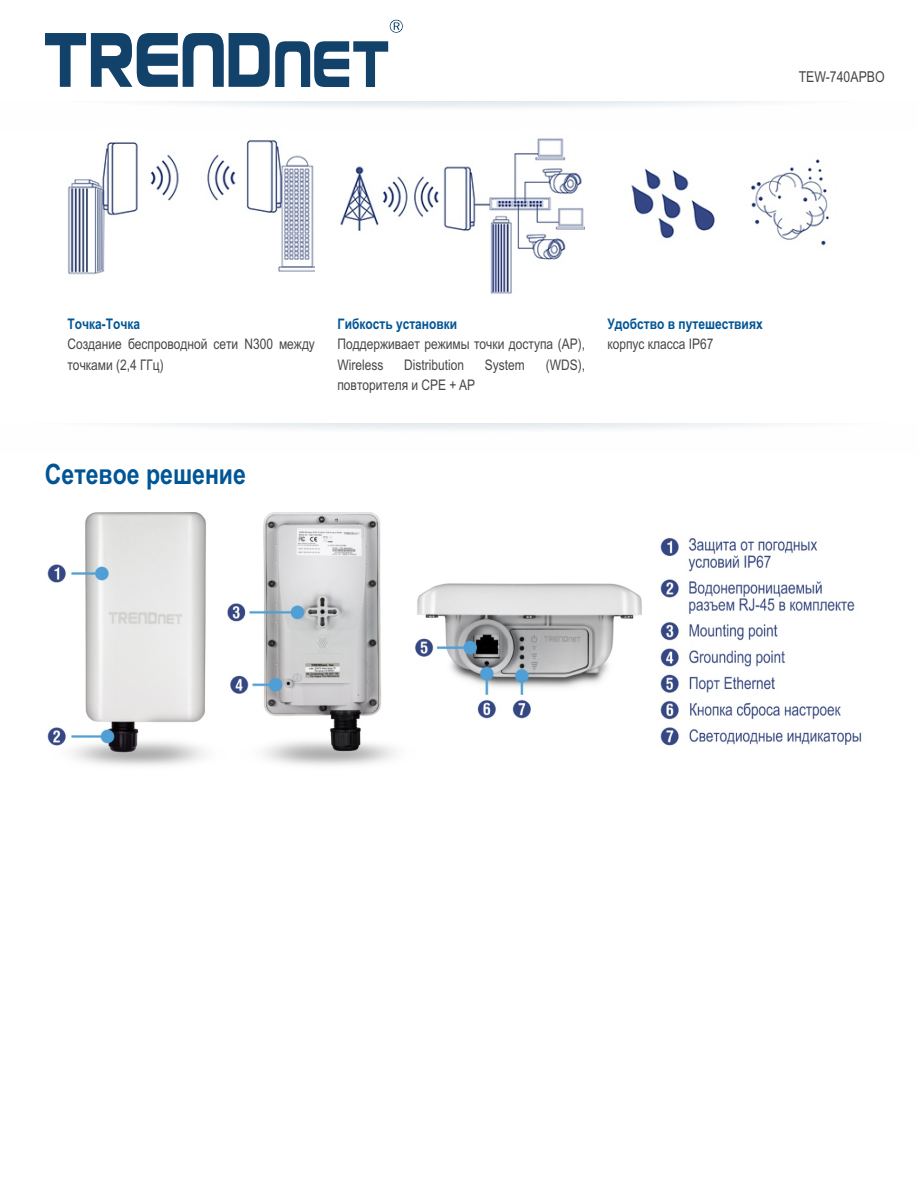
<style>
.page{position:relative;width:918px;height:1188px;background:#fff}
.page>*{position:absolute;margin:0;border:0;box-sizing:border-box;transform-origin:0 0}
.t1{font:700 28.2px "Arial Narrow";color:#005596}
.t2{font:15px "Arial Narrow";color:#464646}
.t3{font:14.7px/20.4px "Arial Narrow";color:#464646}
.t4{font:700 14.7px "Arial Narrow";color:#005596}
</style>
<div class="page">
<img style="left:68px;top:140px;width:247px;height:135px">
<img style="left:340px;top:138px;width:245px;height:156px">
<img style="left:631px;top:159px;width:198px;height:87px">
<svg style="left:130px;top:423px;width:662px;height:7px"></svg>
<img style="left:47px;top:513px;width:815px;height:253px">
<svg style="left:45px;top:20px;width:358px;height:67px"></svg>
<svg style="left:149px;top:101px;width:626px;height:7px"></svg>
<p class="t2" style="left:799px;top:71px;width:87px">TEW-740APBO</p>
<p class="t4" style="left:68px;top:318px;width:74px">Точка-Точка</p>
<p class="t3" style="left:68px;top:335px;width:249px">Создание беспроводной сети N300 между точками (2,4 ГГц)</p>
<p class="t4" style="left:338px;top:318px;width:121px">Гибкость установки</p>
<p class="t3" style="left:338px;top:335px;width:249px">Поддерживает режимы точки доступа (AP),<br>Wireless</p>
<p class="t3" style="left:404px;top:356px;width:61px">Distribution</p>
<p class="t3" style="left:485px;top:356px;width:41px">System</p>
<p class="t3" style="left:546px;top:356px;width:41px">(WDS),</p>
<p class="t3" style="left:338px;top:376px;width:139px">повторителя и CPE + AP</p>
<p class="t4" style="left:608px;top:318px;width:157px">Удобство в путешествиях</p>
<p class="t3" style="left:608px;top:335px;width:107px">корпус класса IP67</p>
<h1 class="t1" style="left:45px;top:463px;width:202px">Сетевое решение</h1>
</div>
